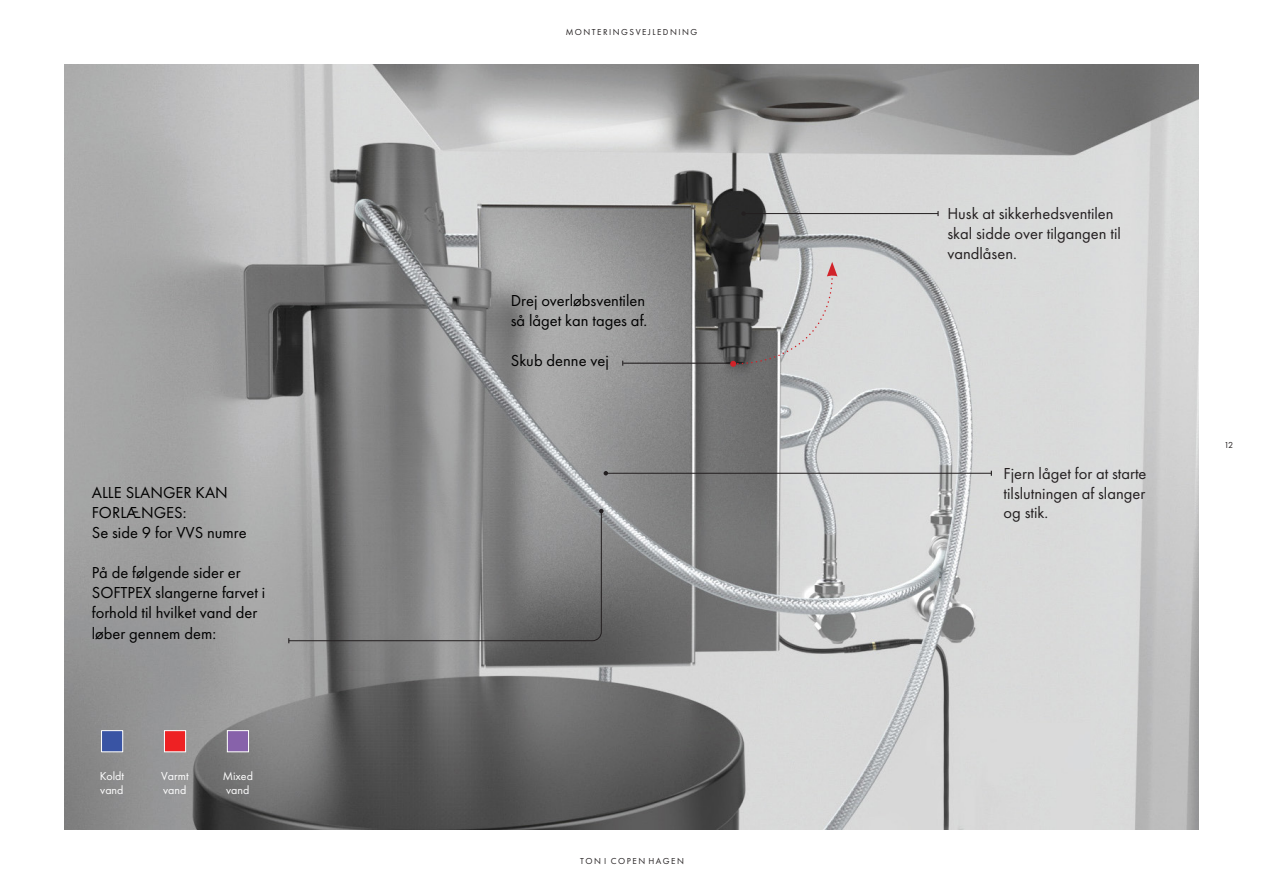
<style>
.page{position:relative;width:1263px;height:893px;background:#fff}
.page>*{position:absolute;margin:0;border:0;box-sizing:border-box;transform-origin:0 0}
.t1{font:16.5px/20.1px "Futura PT";color:#000}
.t2{font:16.5px/19.8px "Futura PT";color:#231f20;text-align:justify}
.t3{font:12px/14.4px "Futura PT";color:#fff}
.t4{font:9px "Futura PT";letter-spacing:.165em;color:#231f20}
</style>
<div class="page">
<img style="left:64px;top:64px;width:1134px;height:766px">
<hr style="left:623px;top:363px;width:111px;height:1px;background:#231f20">
<hr style="left:606px;top:473px;width:385px;height:1px;background:#231f20">
<svg style="left:604px;top:471px;width:4px;height:4px"></svg>
<svg style="left:730px;top:262px;width:107px;height:105px;background:#a8a7a7"></svg>
<svg style="left:288px;top:509px;width:316px;height:134px;background:#828282"></svg>
<hr style="left:743px;top:213px;width:195px;height:1px;background:#231f20">
<svg style="left:741px;top:211px;width:5px;height:5px"></svg>
<div style="left:101px;top:730px;width:22px;height:22px;background:#3954a4;border:1px solid #fff"></div>
<div style="left:164px;top:730px;width:22px;height:22px;background:#ee2123;border:1px solid #fff"></div>
<div style="left:227px;top:730px;width:22px;height:22px;background:#8762aa;border:1px solid #fff"></div>
<p class="t1" style="left:92px;top:482px;width:156px">ALLE SLANGER KAN<br>FORLÆNGES:<br>Se side 9 for VVS numre</p>
<p class="t1" style="left:92px;top:562px;width:175px">På de følgende sider er<br>SOFTPEX slangerne farvet i forhold til hvilket vand der løber gennem dem:</p>
<p class="t3" style="left:100px;top:769px;width:26px">Koldt vand</p>
<p class="t3" style="left:223px;top:769px;width:32px">Mixed vand</p>
<p class="t3" style="left:161px;top:769px;width:29px">Varmt vand</p>
<p class="t4" style="left:566px;top:26px;width:133px">MONTERINGSVEJLEDNING</p>
<p class="t1" style="left:511px;top:291px;width:138px">Drej overløbsventilen så låget kan tages af.</p>
<p class="t1" style="left:511px;top:350px;width:99px">Skub denne vej</p>
<p class="t4" style="left:580px;top:856px;width:105px">TON I COPEN HAGEN</p>
<p class="t2" style="left:947px;top:204px;width:175px;text-align:left">Husk at sikkerhedsventilen skal sidde over tilgangen til vandlåsen.</p>
<p class="t2" style="left:1004px;top:463px;width:144px">Fjern låget for at starte tilslutningen af slanger og stik.</p>
<p class="t4" style="left:1224px;top:440px;width:10px">12</p>
</div>
